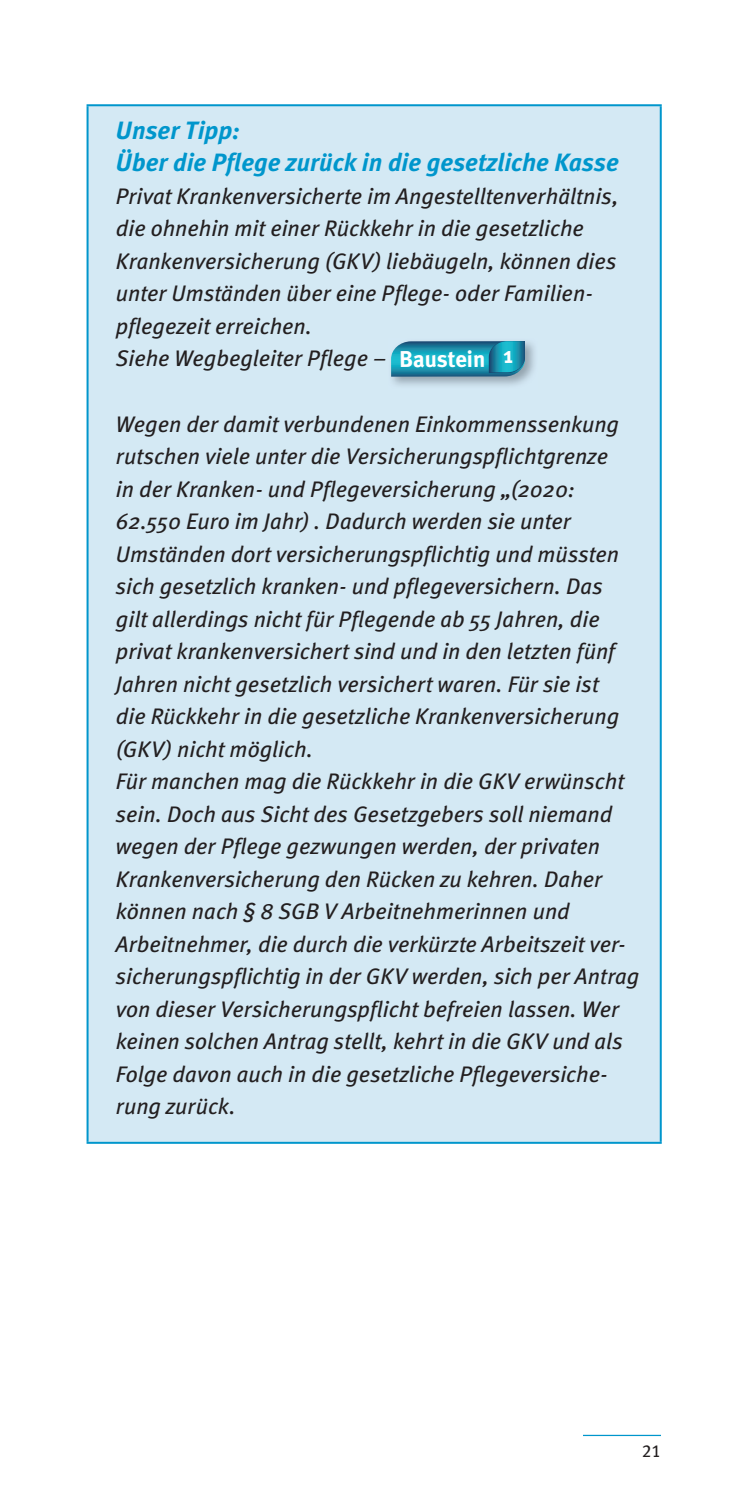
<style>
.page{position:relative;width:747px;height:1492px;background:#fff}
.page>*{position:absolute;margin:0;border:0;box-sizing:border-box;transform-origin:0 0}
.t1{font:italic 700 25px/32.5px "Meta";letter-spacing:.005em;color:#0096cc}
.t2{font:700 22.75px "Meta";color:#fff}
.t3{font:italic 22.5px/32.5px "Meta";color:#231f20}
.t4{font:17.5px "Meta Plus Book Caps";color:#231f20}
</style>
<div class="page">
<hr style="left:583px;top:1434px;width:78px;height:1px;background:#0096cc">
<div style="left:87px;top:105px;width:573px;height:1037px;background:#d4e9f4"></div>
<hr style="left:86px;top:104px;width:575px;height:2px;background:#0096cc">
<hr style="left:86px;top:106px;width:2px;height:1035px;background:#0096cc">
<hr style="left:659px;top:106px;width:2px;height:1035px;background:#0096cc">
<hr style="left:86px;top:1141px;width:575px;height:2px;background:#0096cc">
<svg style="left:391px;top:341px;width:134px;height:35px;background:#1e96b0"></svg>
<p class="t1" style="left:116px;top:114px;width:504px">Unser Tipp:<br>Über die Pflege zurück in die gesetzliche Kasse</p>
<p class="t3" style="left:116px;top:180px;width:504px">Privat Krankenversicherte im Angestelltenverhältnis, die ohnehin mit einer Rückkehr in die gesetzliche Krankenversicherung (GKV) liebäugeln, können dies unter Umständen über eine Pflege- oder Familien&shy;pflegezeit erreichen.<br>Siehe Wegbegleiter Pflege –</p>
<p class="t2" style="left:399px;top:346px;width:115px;rotate:-1deg">Baustein 1</p>
<p class="t3" style="left:116px;top:407px;width:525px">Wegen der damit verbundenen Einkommenssenkung rutschen viele unter die Versicherungspflichtgrenze<br>in der Kranken- und Pflegeversicherung „(2020:<br>62.550 Euro im Jahr) . Dadurch werden sie unter Umständen dort versicherungspflichtig und müssten sich gesetzlich kranken- und pflegeversichern. Das gilt allerdings nicht für Pflegende ab 55 Jahren, die privat krankenversichert sind und in den letzten fünf Jahren nicht gesetzlich versichert waren. Für sie ist<br>die Rückkehr in die gesetzliche Krankenversicherung (GKV) nicht möglich.<br>Für manchen mag die Rückkehr in die GKV erwünscht sein. Doch aus Sicht des Gesetzgebers soll niemand wegen der Pflege gezwungen werden, der privaten Krankenversicherung den Rücken zu kehren. Daher können nach § 8 SGB V Arbeitnehmerinnen und Arbeitnehmer, die durch die verkürzte Arbeitszeit ver&shy;sicherungspflichtig in der GKV werden, sich per Antrag von dieser Versicherungspflicht befreien lassen. Wer keinen solchen Antrag stellt, kehrt in die GKV und als Folge davon auch in die gesetzliche Pflegeversiche&shy;rung zurück.</p>
<p class="t4" style="left:642px;top:1440px;width:20px">21</p>
</div>
